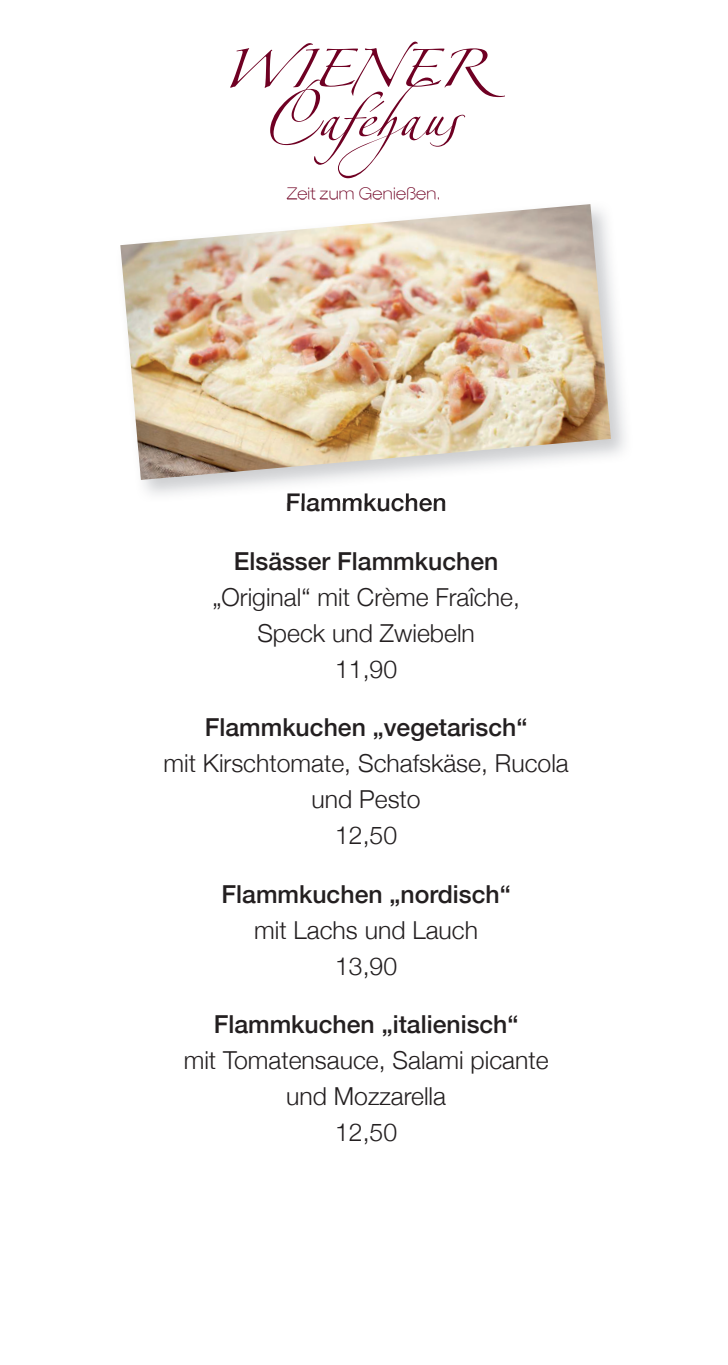
<style>
.page{position:relative;width:728px;height:1365px;background:#fff}
.page>*{position:absolute;margin:0;border:0;box-sizing:border-box;transform-origin:0 0}
.t1{font:300 24.75px/36px "Helvetica Neue";color:#231f20;text-align:center}
.t2{font:500 24.75px "Helvetica Neue";color:#231f20}
.t3{font:100 expanded 16.2px "Helvetica Neue";letter-spacing:.02em;color:#6f0023}
</style>
<div class="page">
<svg style="left:230px;top:42px;width:274px;height:136px"></svg>
<img style="left:287px;top:493px;width:158px;height:10px">
<img style="left:120px;top:204px;width:490px;height:276px">
<p class="t3" style="left:287px;top:184px;width:154px">Zeit zum Genießen.</p>
<p class="t2" style="left:285px;top:482px;width:162px">Flammkuchen</p>
<p class="t2" style="left:234px;top:541px;width:266px">Elsässer Flammkuchen</p>
<p class="t1" style="left:212px;top:577px;width:309px">„Original“ mit Crème Fraîche,<br>Speck und Zwiebeln<br>11,90</p>
<p class="t2" style="left:205px;top:707px;width:324px">Flammkuchen „vegetarisch“</p>
<p class="t1" style="left:163px;top:744px;width:406px">mit Kirschtomate, Schafskäse, Rucola und Pesto<br>12,50</p>
<p class="t2" style="left:221px;top:874px;width:290px">Flammkuchen „nordisch“</p>
<p class="t1" style="left:254px;top:910px;width:225px">mit Lachs und Lauch<br>13,90</p>
<p class="t2" style="left:213px;top:1005px;width:306px">Flammkuchen „italienisch“</p>
<p class="t1" style="left:183px;top:1041px;width:366px">mit Tomatensauce, Salami picante und Mozzarella<br>12,50</p>
</div>
